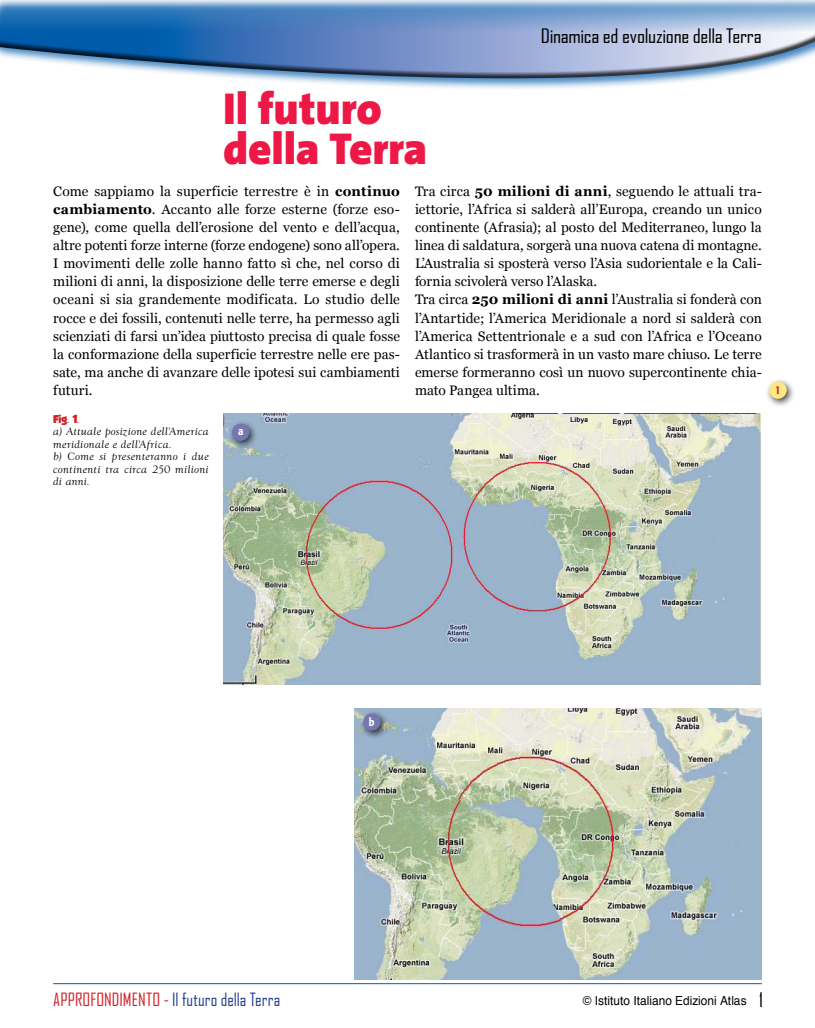
<style>
.page{position:relative;width:815px;height:1028px;background:#fff}
.page>*{position:absolute;margin:0;border:0;box-sizing:border-box;transform-origin:0 0}
.titolo_paragrafo_THE{font:900 45px "The Sans";letter-spacing:-.005em;color:#ed1846}
.Normale{font:19.38px "Agency FB";color:#000}
.KOZUCA_Mincho_Pro_R{font:19.12px "Agency FB";letter-spacing:-.015em;color:#000;scale:1.11 1}
.Normale-2{font:17.5px "Agency FB";letter-spacing:.005em;color:#25408f}
.Normale-3{font:13.75px/18.1px "Georgia";color:#000;text-align:justify}
.x_INCISI_tris{font:12.5px "Helvetica";letter-spacing:.005em;color:#000;scale:.95 1}
.Normale-4{font:italic 11.25px/12.5px "Goudy Wtc T";letter-spacing:.005em;color:#000}
.x_INCISI_tris-2{font:500 11.25px "Formata";color:#fff;scale:.85 1}
.x_INCISI_tris-3{font:500 11.25px "Formata";color:#d2232a;scale:.85 1}
.Normale-5{font:10px "GROBOLD";color:#d2232a}
.s1{font-weight:700}
.s2{color:#d2232a}
</style>
<div class="page">
<hr style="left:53px;top:983px;width:709px;height:1px;background:#005baa">
<img style="left:223px;top:413px;width:539px;height:271px">
<img style="left:355px;top:708px;width:407px;height:271px">
<div style="left:765px;top:377px;width:30px;height:30px;background:#000;opacity:.75"></div>
<div style="left:769px;top:381px;width:18px;height:18px;background:#ffe881;border-radius:50%"></div>
<div style="left:228px;top:419px;width:30px;height:30px;background:#000;opacity:.75"></div>
<div style="left:232px;top:424px;width:17px;height:17px;background:#7578b0;border-radius:50%"></div>
<div style="left:359px;top:709px;width:30px;height:30px;background:#000;opacity:.75"></div>
<div style="left:363px;top:713px;width:18px;height:17px;background:#7578b0;border-radius:50%"></div>
<svg style="left:276px;top:80px;width:418px;height:9px"></svg>
<div style="left:0;top:0;width:815px;height:80px;background:#000;opacity:.75"></div>
<p class="KOZUCA_Mincho_Pro_R" style="left:541px;top:24px;width:201px">Dinamica ed evoluzione della Terra</p>
<p class="titolo_paragrafo_THE" style="left:223px;top:71px;width:160px">Il futuro</p>
<p class="titolo_paragrafo_THE" style="left:223px;top:111px;width:205px">della Terra</p>
<p class="Normale-3" style="left:53px;top:182px;width:348px">Come sappiamo la superficie terrestre è in <span class="s1">continuo cambiamento</span>. Accanto alle forze esterne (forze eso&shy;gene), come quella dell’erosione del vento e dell’acqua, altre potenti forze interne (forze endogene) sono all’opera.</p>
<p class="Normale-3" style="left:53px;top:255px;width:348px">I movimenti delle zolle hanno fatto sì che, nel corso di milioni di anni, la disposizione delle terre emerse e degli oceani si sia grandemente modificata. Lo studio delle rocce e dei fossili, contenuti nelle terre, ha permesso agli scienziati di farsi un’idea piuttosto precisa di quale fosse la conformazione della superficie terrestre nelle ere pas&shy;sate, ma anche di avanzare delle ipotesi sui cambiamenti futuri.</p>
<p class="Normale-3" style="left:415px;top:182px;width:348px">Tra circa <span class="s1">50 milioni di anni</span>, seguendo le attuali tra&shy;iettorie, l’Africa si salderà all’Europa, creando un unico continente (Afrasia); al posto del Mediterraneo, lungo la linea di saldatura, sorgerà una nuova catena di montagne.<br>L’Australia si sposterà verso l’Asia sudorientale e la Cali&shy;fornia scivolerà verso l’Alaska.</p>
<p class="Normale-3" style="left:415px;top:291px;width:348px">Tra circa <span class="s1">250 milioni di anni</span> l’Australia si fonderà con l’Antartide; l’America Meridionale a nord si salderà con l’America Settentrionale e a sud con l’Africa e l’Oceano Atlantico si trasformerà in un vasto mare chiuso. Le terre emerse formeranno così un nuovo supercontinente chia&shy;mato Pangea ultima.</p>
<p class="Normale-5" style="left:53px;top:413px;width:28px">Fig. 1.</p>
<p class="Normale-4" style="left:53px;top:425px;width:157px">a) Attuale posizione dell’America meridionale e dell’Africa.</p>
<p class="Normale-4" style="left:53px;top:450px;width:157px;text-align:justify">b) Come si presenteranno i due continenti tra circa 250 milioni di anni.</p>
<p class="x_INCISI_tris-2" style="left:238px;top:424px;width:8px">a</p>
<p class="x_INCISI_tris-3" style="left:775px;top:383px;width:8px">1</p>
<p class="x_INCISI_tris-2" style="left:369px;top:714px;width:8px">b</p>
<p class="Normale-2" style="left:53px;top:989px;width:229px"><span class="s2">APPROFONDIMENTO -</span> Il futuro della Terra</p>
<p class="x_INCISI_tris" style="left:583px;top:991px;width:174px">© Istituto Italiano Edizioni Atlas</p>
<p class="Normale" style="left:759px;top:988px;width:5px">1</p>
</div>
